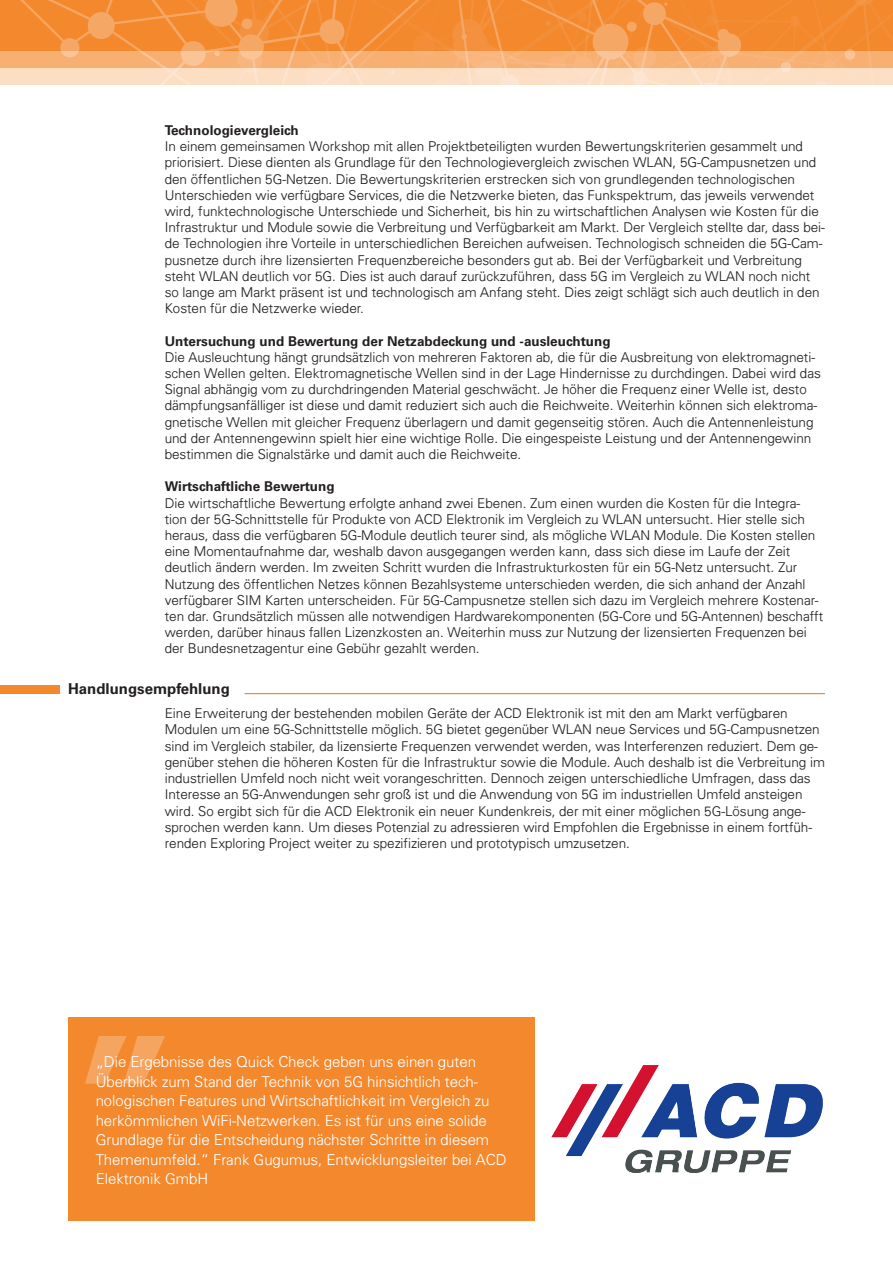
<style>
.page{position:relative;width:893px;height:1263px;background:#fff}
.page>*{position:absolute;margin:0;border:0;box-sizing:border-box;transform-origin:0 0}
.t1{font:300 15px/19.5px "Univers";color:#fff}
.t2{font:700 15px "Univers LT Std";color:#231f20}
.t3{font:300 13.5px/16.2px "Univers";color:#231f20}
.t4{font:700 13.5px "Univers LT Std";color:#231f20}
</style>
<div class="page">
<svg style="left:6px;top:0;width:887px;height:84px;background:#f5a45f"></svg>
<hr style="left:244px;top:693px;width:581px;height:1px;background:#f3882d">
<div style="left:0;top:685px;width:60px;height:9px;background:#f3882d"></div>
<div style="left:68px;top:1017px;width:467px;height:204px;background:#f3882d"></div>
<img style="left:552px;top:1065px;width:271px;height:108px">
<svg style="left:85px;top:1036px;width:80px;height:48px"></svg>
<p class="t4" style="left:165px;top:122px;width:136px">Technologievergleich</p>
<p class="t3" style="left:165px;top:138px;width:662px">In einem gemeinsamen Workshop mit allen Projektbeteiligten wurden Bewertungskriterien gesammelt und priorisiert. Diese dienten als Grundlage für den Technologievergleich zwischen WLAN, 5G-Campusnetzen und den öffentlichen 5G-Netzen. Die Bewertungskriterien erstrecken sich von grundlegenden technologischen Unterschieden wie verfügbare Services, die die Netzwerke bieten, das Funkspektrum, das jeweils verwendet wird, funktechnologische Unterschiede und Sicherheit, bis hin zu wirtschaftlichen Analysen wie Kosten für die Infrastruktur und Module sowie die Verbreitung und Verfügbarkeit am Markt. Der Vergleich stellte dar, dass bei&shy;de Technologien ihre Vorteile in unterschiedlichen Bereichen aufweisen. Technologisch schneiden die 5G-Cam&shy;pusnetze durch ihre lizensierten Frequenzbereiche besonders gut ab. Bei der Verfügbarkeit und Verbreitung steht WLAN deutlich vor 5G. Dies ist auch darauf zurückzuführen, dass 5G im Vergleich zu WLAN noch nicht so lange am Markt präsent ist und technologisch am Anfang steht. Dies zeigt schlägt sich auch deutlich in den Kosten für die Netzwerke wieder.</p>
<p class="t4" style="left:165px;top:333px;width:447px">Untersuchung und Bewertung der Netzabdeckung und -ausleuchtung</p>
<p class="t3" style="left:165px;top:349px;width:657px">Die Ausleuchtung hängt grundsätzlich von mehreren Faktoren ab, die für die Ausbreitung von elektromagneti&shy;schen Wellen gelten. Elektromagnetische Wellen sind in der Lage Hindernisse zu durchdingen. Dabei wird das Signal abhängig vom zu durchdringenden Material geschwächt. Je höher die Frequenz einer Welle ist, desto dämpfungsanfälliger ist diese und damit reduziert sich auch die Reichweite. Weiterhin können sich elektroma&shy;gnetische Wellen mit gleicher Frequenz überlagern und damit gegenseitig stören. Auch die Antennenleistung und der Antennengewinn spielt hier eine wichtige Rolle. Die eingespeiste Leistung und der Antennengewinn bestimmen die Signalstärke und damit auch die Reichweite.</p>
<p class="t4" style="left:165px;top:479px;width:171px">Wirtschaftliche Bewertung</p>
<p class="t3" style="left:165px;top:494px;width:660px">Die wirtschaftliche Bewertung erfolgte anhand zwei Ebenen. Zum einen wurden die Kosten für die Integra&shy;tion der 5G-Schnittstelle für Produkte von ACD Elektronik im Vergleich zu WLAN untersucht. Hier stelle sich heraus, dass die verfügbaren 5G-Module deutlich teurer sind, als mögliche WLAN Module. Die Kosten stellen eine Momentaufnahme dar, weshalb davon ausgegangen werden kann, dass sich diese im Laufe der Zeit deutlich ändern werden. Im zweiten Schritt wurden die Infrastrukturkosten für ein 5G-Netz untersucht. Zur Nutzung des öffentlichen Netzes können Bezahlsysteme unterschieden werden, die sich anhand der Anzahl verfügbarer SIM Karten unterscheiden. Für 5G-Campusnetze stellen sich dazu im Vergleich mehrere Kostenar&shy;ten dar. Grundsätzlich müssen alle notwendigen Hardwarekomponenten (5G-Core und 5G-Antennen) beschafft werden, darüber hinaus fallen Lizenzkosten an. Weiterhin muss zur Nutzung der lizensierten Frequenzen bei der Bundesnetzagentur eine Gebühr gezahlt werden.</p>
<p class="t2" style="left:68px;top:680px;width:163px">Handlungsempfehlung</p>
<p class="t3" style="left:165px;top:705px;width:662px">Eine Erweiterung der bestehenden mobilen Geräte der ACD Elektronik ist mit den am Markt verfügbaren Modulen um eine 5G-Schnittstelle möglich. 5G bietet gegenüber WLAN neue Services und 5G-Campusnetzen sind im Vergleich stabiler, da lizensierte Frequenzen verwendet werden, was Interferenzen reduziert. Dem ge&shy;genüber stehen die höheren Kosten für die Infrastruktur sowie die Module. Auch deshalb ist die Verbreitung im industriellen Umfeld noch nicht weit vorangeschritten. Dennoch zeigen unterschiedliche Umfragen, dass das Interesse an 5G-Anwendungen sehr groß ist und die Anwendung von 5G im industriellen Umfeld ansteigen wird. So ergibt sich für die ACD Elektronik ein neuer Kundenkreis, der mit einer möglichen 5G-Lösung ange&shy;sprochen werden kann. Um dieses Potenzial zu adressieren wird Empfohlen die Ergebnisse in einem fortfüh&shy;renden Exploring Project weiter zu spezifizieren und prototypisch umzusetzen.</p>
<p class="t1" style="left:96px;top:1052px;width:412px">„Die Ergebnisse des Quick Check geben uns einen guten Überblick zum Stand der Technik von 5G hinsichtlich tech&shy;nologischen Features und Wirtschaftlichkeit im Vergleich zu herkömmlichen WiFi-Netzwerken. Es ist für uns eine solide Grundlage für die Entscheidung nächster Schritte in diesem Themenumfeld.“ Frank Gugumus, Entwicklungsleiter bei ACD Elektronik GmbH</p>
</div>
